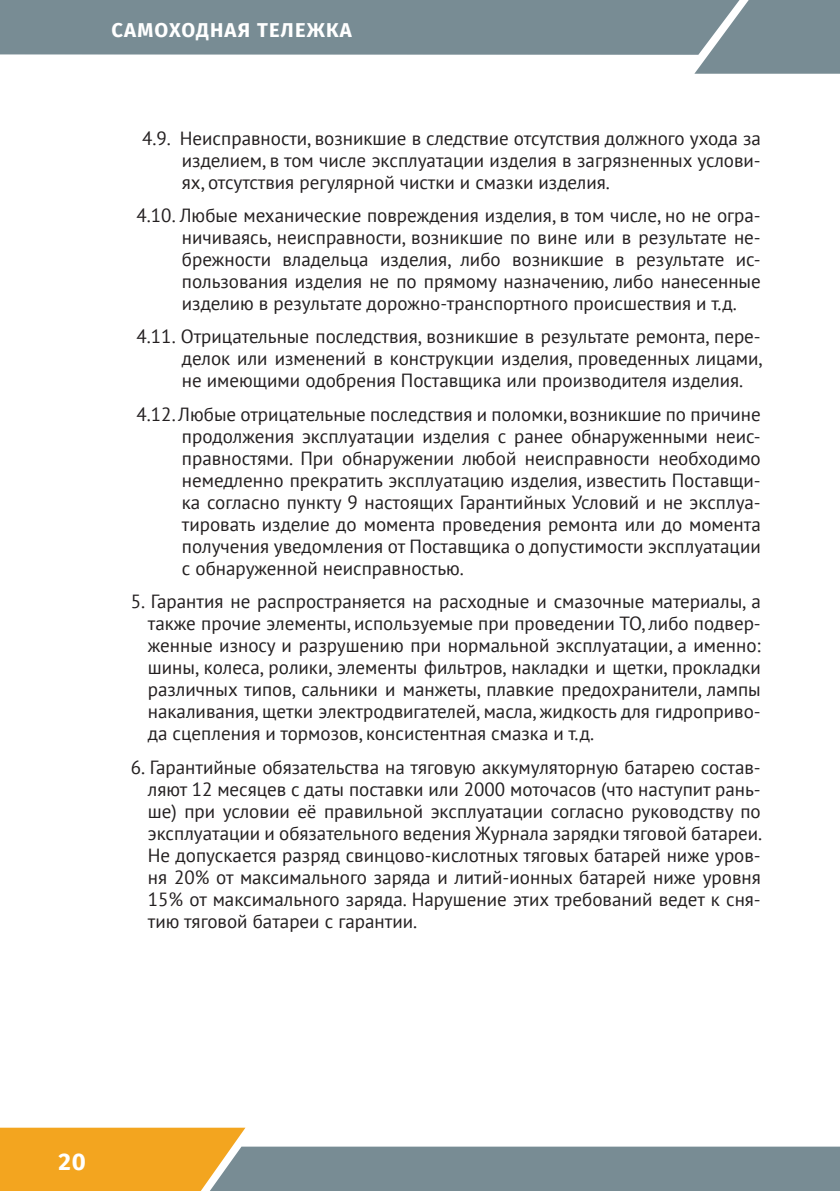
<style>
.page{position:relative;width:840px;height:1191px;background:#fff}
.page>*{position:absolute;margin:0;border:0;box-sizing:border-box;transform-origin:0 0}
.t1{font:700 24px "Fira Sans OT";color:#fff}
.t2{font:700 20px "Fira Sans OT";letter-spacing:.06em;color:#fff}
.t3{font:19px/22px "PT Sans";color:#231f20;text-align:justify}
</style>
<div class="page">
<div style="left:694px;top:0;width:145px;height:74px;background:#788c94"></div>
<svg style="left:0;top:1127px;width:839px;height:64px"></svg>
<div style="left:0;top:0;width:760px;height:55px;background:#788c94"></div>
<p class="t2" style="left:111px;top:16px;width:242px">САМОХОДНАЯ ТЕЛЕЖКА</p>
<p class="t3" style="left:182px;top:127px;width:580px;text-indent:-40px">4.9. Неисправности, возникшие в следствие отсутствия должного ухода за изделием, в том числе эксплуатации изделия в загрязненных услови&shy;ях, отсутствия регулярной чистки и смазки изделия.</p>
<p class="t3" style="left:182px;top:204px;width:580px;text-indent:-45px">4.10. Любые механические повреждения изделия, в том числе, но не огра&shy;ничиваясь, неисправности, возникшие по вине или в результате не&shy;брежности владельца изделия, либо возникшие в результате ис&shy;пользования изделия не по прямому назначению, либо нанесенные изделию в результате дорожно-транспортного происшествия и т.д.</p>
<p class="t3" style="left:182px;top:325px;width:581px;text-indent:-45px">4.11. Отрицательные последствия, возникшие в результате ремонта, пере&shy;делок или изменений в конструкции изделия, проведенных лицами, не имеющими одобрения Поставщика или производителя изделия.</p>
<p class="t3" style="left:182px;top:403px;width:580px;text-indent:-45px">4.12. Любые отрицательные последствия и поломки, возникшие по причине продолжения эксплуатации изделия с ранее обнаруженными неис&shy;правностями. При обнаружении любой неисправности необходимо немедленно прекратить эксплуатацию изделия, известить Поставщи&shy;ка согласно пункту 9 настоящих Гарантийных Условий и не эксплуа&shy;тировать изделие до момента проведения ремонта или до момента получения уведомления от Поставщика о допустимости эксплуатации с обнаруженной неисправностью.</p>
<p class="t3" style="left:148px;top:590px;width:614px;text-indent:-17px">5. Гарантия не распространяется на расходные и смазочные материалы, а также прочие элементы, используемые при проведении ТО, либо подвер&shy;женные износу и разрушению при нормальной эксплуатации, а именно: шины, колеса, ролики, элементы фильтров, накладки и щетки, прокладки различных типов, сальники и манжеты, плавкие предохранители, лампы накаливания, щетки электродвигателей, масла, жидкость для гидроприво&shy;да сцепления и тормозов, консистентная смазка и т.д.</p>
<p class="t3" style="left:148px;top:755px;width:615px;text-indent:-17px">6. Гарантийные обязательства на тяговую аккумуляторную батарею состав&shy;ляют 12 месяцев с даты поставки или 2000 моточасов (что наступит рань&shy;ше) при условии её правильной эксплуатации согласно руководству по эксплуатации и обязательного ведения Журнала зарядки тяговой батареи.<br>Не допускается разряд свинцово-кислотных тяговых батарей ниже уров&shy;ня 20% от максимального заряда и литий-ионных батарей ниже уровня 15% от максимального заряда. Нарушение этих требований ведет к сня&shy;тию тяговой батареи с гарантии.</p>
<p class="t1" style="left:59px;top:1144px;width:29px">20</p>
</div>
